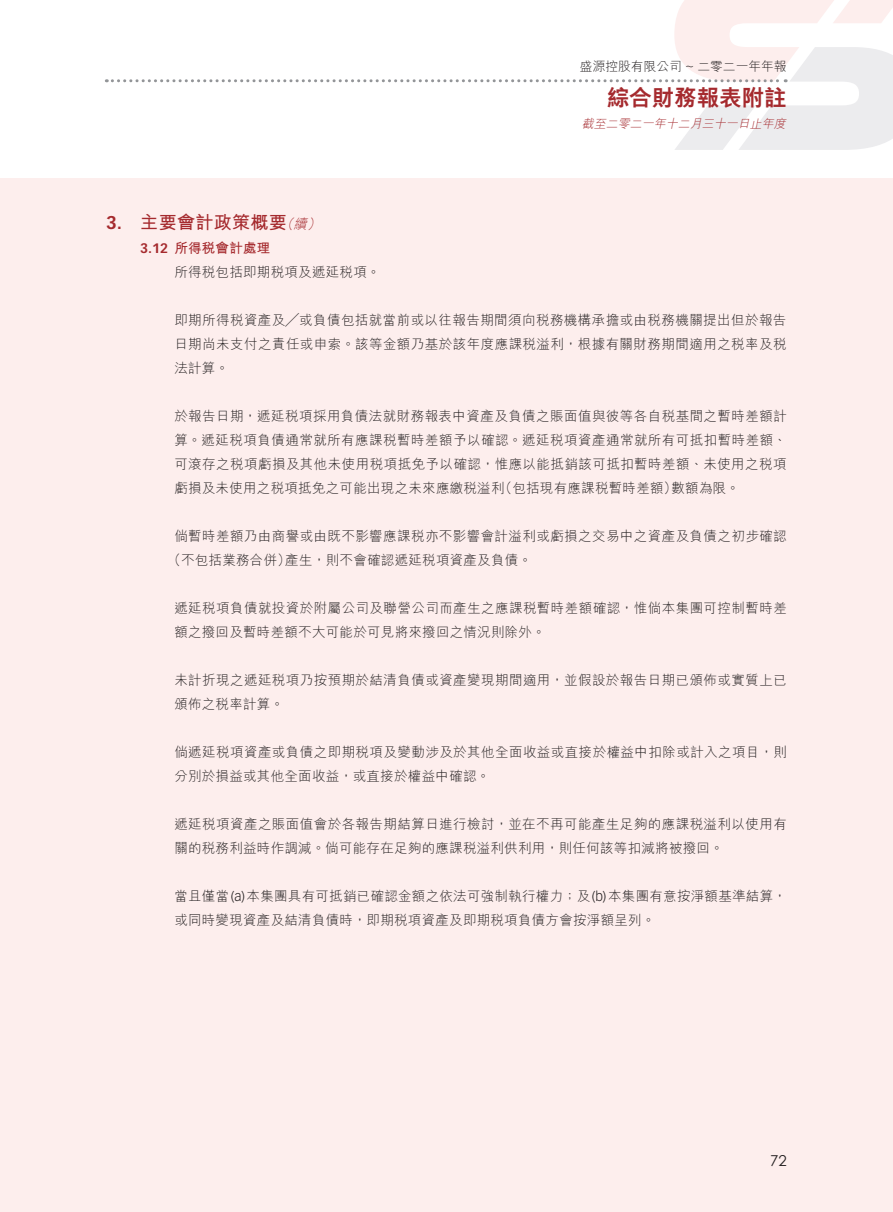
<style>
.page{position:relative;width:893px;height:1212px;background:#fff}
.page>*{position:absolute;margin:0;border:0;box-sizing:border-box;transform-origin:0 0}
.t1{font:800 22.5px "M Hei HK";color:#a52a2e}
.t2{font:700 18px "M Hei HK";letter-spacing:.02em;color:#a52a2e}
.t3{font:700 18px "Vectora LT Std";color:#a52a2e}
.t4{font:15px "Century Gothic";color:#231f20}
.t5{font:300 13.5px/24px "M Hei HK";letter-spacing:.035em;color:#231f20}
.t6{font:italic 300 13.5px "M Hei HK";color:#a52a2e}
.t7{font:300 12.75px "M Hei HK";color:#231f20}
.t8{font:italic 300 12px "M Hei HK";color:#a52a2e}
.s1{font-family:"Vectora LT Std";font-weight:700;color:#a52a2e}
.s2{font-weight:700;color:#a52a2e}
.s3{font-family:"Vectora LT Std"}
</style>
<div class="page">
<div style="left:0;top:179px;width:893px;height:1033px;background:#fdeeed"></div>
<svg style="left:106px;top:0;width:787px;height:150px"></svg>
<p class="t7" style="left:580px;top:60px;width:208px">盛源控股有限公司 ~ 二零二一年年報</p>
<h1 class="t1" style="left:607px;top:87px;width:181px">綜合財務報表附註</h1>
<p class="t8" style="left:582px;top:117px;width:208px">截至二零二一年十二月三十一日止年度</p>
<h2 class="t3" style="left:106px;top:211px;width:17px">3.</h2>
<h2 class="t2" style="left:140px;top:209px;width:148px">主要會計政策概要</h2>
<p class="t6" style="left:294px;top:217px;width:18px">續</p>
<p class="t6" style="left:280px;top:217px;width:18px">（</p>
<p class="t6" style="left:307px;top:217px;width:18px">(</p>
<p class="t5" style="left:174px;top:236px;width:208px;text-indent:-34px"><span class="s1">3.12</span> <span class="s2">所得稅會計處理<br></span>所得稅包括即期稅項及遞延稅項。</p>
<p class="t5" style="left:174px;top:308px;width:614px;text-align:justify">即期所得稅資產及╱或負債包括就當前或以往報告期間須向稅務機構承擔或由稅務機關提出但於報告日期尚未支付之責任或申索。該等金額乃基於該年度應課稅溢利，根據有關財務期間適用之稅率及稅法計算。</p>
<p class="t5" style="left:174px;top:404px;width:614px">於報告日期，遞延稅項採用負債法就財務報表中資產及負債之賬面值與彼等各自稅基間之暫時差額計</p>
<p class="t5" style="left:174px;top:428px;width:614px">算。遞延稅項負債通常就所有應課稅暫時差額予以確認。遞延稅項資產通常就所有可抵扣暫時差額、</p>
<p class="t5" style="left:174px;top:452px;width:614px">可滾存之稅項虧損及其他未使用稅項抵免予以確認，惟應以能抵銷該可抵扣暫時差額、未使用之稅項</p>
<p class="t5" style="left:671px;top:476px;width:70px">數額為限。</p>
<p class="t5" style="left:499px;top:476px;width:180px">（包括現有應課稅暫時差額）</p>
<p class="t5" style="left:174px;top:476px;width:332px">虧損及未使用之稅項抵免之可能出現之未來應繳稅溢利</p>
<p class="t5" style="left:285px;top:524px;width:503px;text-indent:-111px">倘暫時差額乃由商譽或由既不影響應課稅亦不影響會計溢利或虧損之交易中之資產及負債之初步確認產生，則不會確認遞延稅項資產及負債。</p>
<p class="t5" style="left:168px;top:548px;width:125px">（不包括業務合併）</p>
<p class="t5" style="left:174px;top:596px;width:614px">遞延稅項負債就投資於附屬公司及聯營公司而產生之應課稅暫時差額確認，惟倘本集團可控制暫時差額之撥回及暫時差額不大可能於可見將來撥回之情況則除外。</p>
<p class="t5" style="left:174px;top:668px;width:614px">未計折現之遞延稅項乃按預期於結清負債或資產變現期間適用，並假設於報告日期已頒佈或實質上已頒佈之稅率計算。</p>
<p class="t5" style="left:174px;top:740px;width:614px">倘遞延稅項資產或負債之即期稅項及變動涉及於其他全面收益或直接於權益中扣除或計入之項目，則分別於損益或其他全面收益，或直接於權益中確認。</p>
<p class="t5" style="left:174px;top:812px;width:614px">遞延稅項資產之賬面值會於各報告期結算日進行檢討，並在不再可能產生足夠的應課稅溢利以使用有關的稅務利益時作調減。倘可能存在足夠的應課稅溢利供利用，則任何該等扣減將被撥回。</p>
<p class="t5" style="left:174px;top:884px;width:614px">當且僅當 <span class="s3">)a(</span> 本集團具有可抵銷已確認金額之依法可強制執行權力；及 <span class="s3">)b(</span> 本集團有意按淨額基準結算，或同時變現資產及結清負債時，即期稅項資產及即期稅項負債方會按淨額呈列。</p>
<p class="t4" style="left:770px;top:1150px;width:18px">72</p>
</div>
